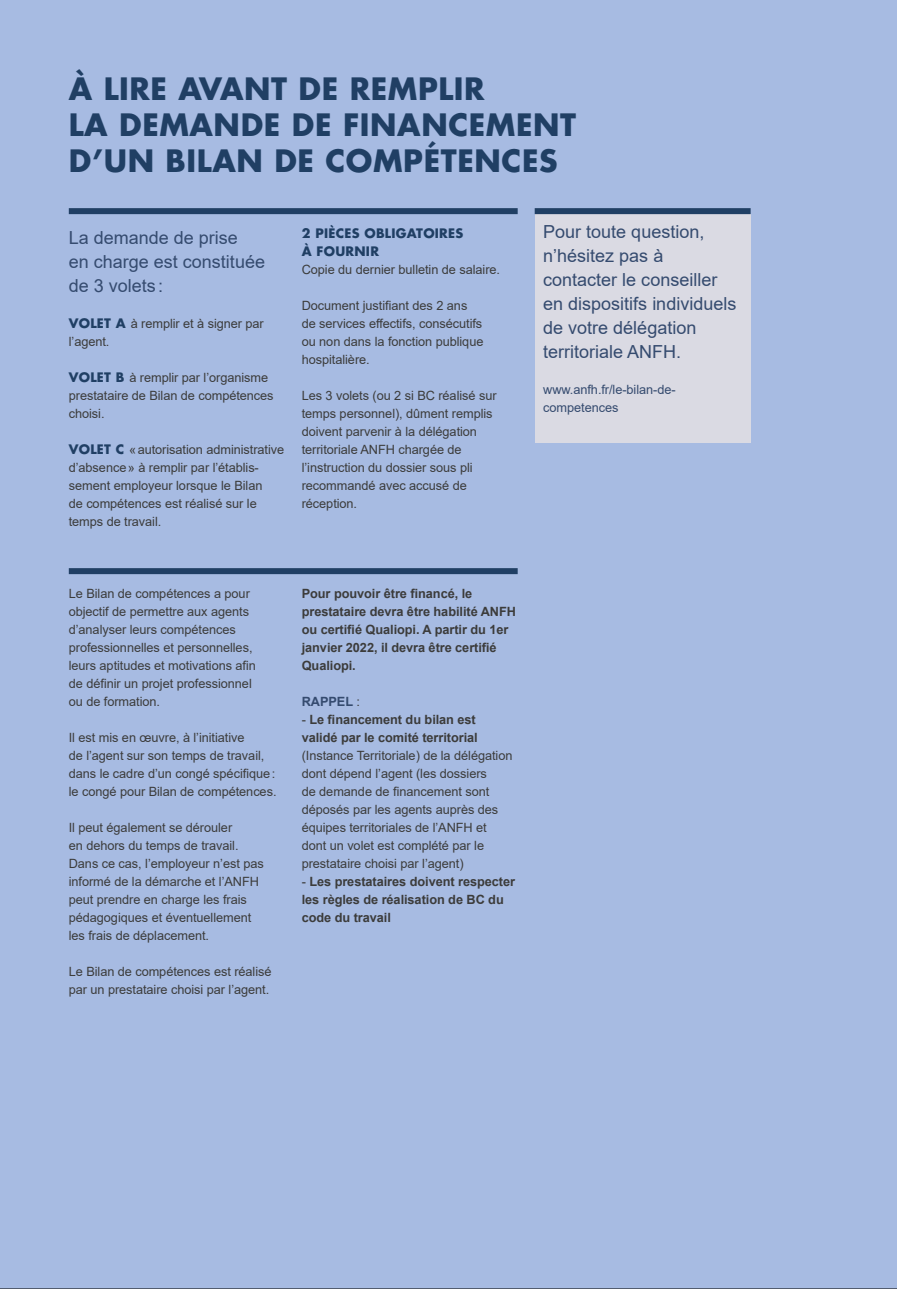
<style>
.page{position:relative;width:897px;height:1289px;background:#fff}
.page>*{position:absolute;margin:0;border:0;box-sizing:border-box;transform-origin:0 0}
.t1{font:700 30px/36px "Futura Std";letter-spacing:.02em;color:#203f64}
.t2{font:18px/24px "Arial";color:#354b6f}
.t3{font:12.75px/18px "Arial";letter-spacing:-.005em;color:#3c3c3b}
.t4{font:700 12.75px/18px "Arial";letter-spacing:-.005em;color:#3c3c3b}
.t5{font:12.75px/18px "Arial";letter-spacing:-.005em;color:#354b6f}
.t6{font:700 12.75px/18px "Futura Std";letter-spacing:.02em;color:#203f64}
.t7{font:700 12.75px "Arial";letter-spacing:-.005em;color:#354b6f}
.s1{font-family:"Futura Std";font-weight:700;color:#203f64}
.s2{font-weight:400;color:#3c3c3b}
.s3{font-weight:400}
</style>
<div class="page">
<div style="left:0;top:0;width:896px;height:1289px;background:#a7bbe2"></div>
<h1 class="t1" style="left:69px;top:71px;width:509px">À LIRE AVANT DE REMPLIR<br>LA DEMANDE DE FINANCEMENT<br>D’UN BILAN DE COMPÉTENCES</h1>
<h2 class="t2" style="left:69px;top:226px;width:198px">La demande de prise<br>en charge est constituée de 3 volets:</h2>
<p class="t3" style="left:69px;top:315px;width:196px"><span class="s1">VOLET A</span> à remplir et à signer par l’agent.</p>
<p class="t3" style="left:69px;top:369px;width:206px"><span class="s1">VOLET B</span> à remplir par l’organisme prestataire de Bilan de compétences choisi.</p>
<p class="t3" style="left:69px;top:441px;width:217px"><span class="s1">VOLET C</span> «autorisation administrative d’absence» à remplir par l’établis&shy;sement employeur lorsque le Bilan<br>de compétences est réalisé sur le temps de travail.</p>
<p class="t6" style="left:302px;top:224px;width:163px">2 PIÈCES OBLIGATOIRES<br>À FOURNIR</p>
<p class="t3" style="left:302px;top:261px;width:200px">Copie du dernier bulletin de salaire.</p>
<p class="t3" style="left:302px;top:297px;width:183px">Document justifiant des 2 ans de services effectifs, consécutifs ou non dans la fonction publique hospitalière.</p>
<p class="t3" style="left:302px;top:387px;width:196px">Les 3 volets (ou 2 si BC réalisé sur temps personnel), dûment remplis doivent parvenir à la délégation territoriale ANFH chargée de l’instruction du dossier sous pli recommandé avec accusé de réception.</p>
<p class="t3" style="left:69px;top:585px;width:189px">Le Bilan de compétences a pour objectif de permettre aux agents d’analyser leurs compétences professionnelles et personnelles, leurs aptitudes et motivations afin de définir un projet professionnel ou de formation.</p>
<p class="t3" style="left:69px;top:729px;width:209px">Il est mis en œuvre, à l’initiative<br>de l’agent sur son temps de travail, dans le cadre d’un congé spécifique: le congé pour Bilan de compétences.</p>
<p class="t3" style="left:69px;top:819px;width:196px">Il peut également se dérouler<br>en dehors du temps de travail.<br>Dans ce cas, l’employeur n’est pas informé de la démarche et l’ANFH peut prendre en charge les frais pédagogiques et éventuellement les frais de déplacement.</p>
<p class="t3" style="left:69px;top:963px;width:204px">Le Bilan de compétences est réalisé par un prestataire choisi par l’agent.</p>
<p class="t4" style="left:302px;top:585px;width:216px">Pour pouvoir être financé, le prestataire devra être habilité ANFH ou certifié Qualiopi. A partir du 1er janvier 2022, il devra être certifié<br>Qualiopi.</p>
<p class="t7" style="left:302px;top:693px;width:60px">RAPPEL <span class="s2">:</span></p>
<p class="t4" style="left:302px;top:711px;width:177px"><span class="s3">-</span> Le financement du bilan est validé par le comité territorial</p>
<p class="t3" style="left:302px;top:747px;width:212px">(Instance Territoriale) de la délégation dont dépend l’agent (les dossiers<br>de demande de financement sont déposés par les agents auprès des équipes territoriales de l’ANFH et dont un volet est complété par le prestataire choisi par l’agent)</p>
<p class="t4" style="left:302px;top:873px;width:215px"><span class="s3">-</span> Les prestataires doivent respecter les règles de réalisation de BC du code du travail</p>
<h2 class="t2" style="left:543px;top:220px;width:195px">Pour toute question, n’hésitez pas à contacter le conseiller en dispositifs individuels de votre délégation territoriale ANFH.</h2>
<p class="t5" style="left:543px;top:381px;width:134px">www.anfh.fr/le-bilan-de&shy;competences</p>
</div>
